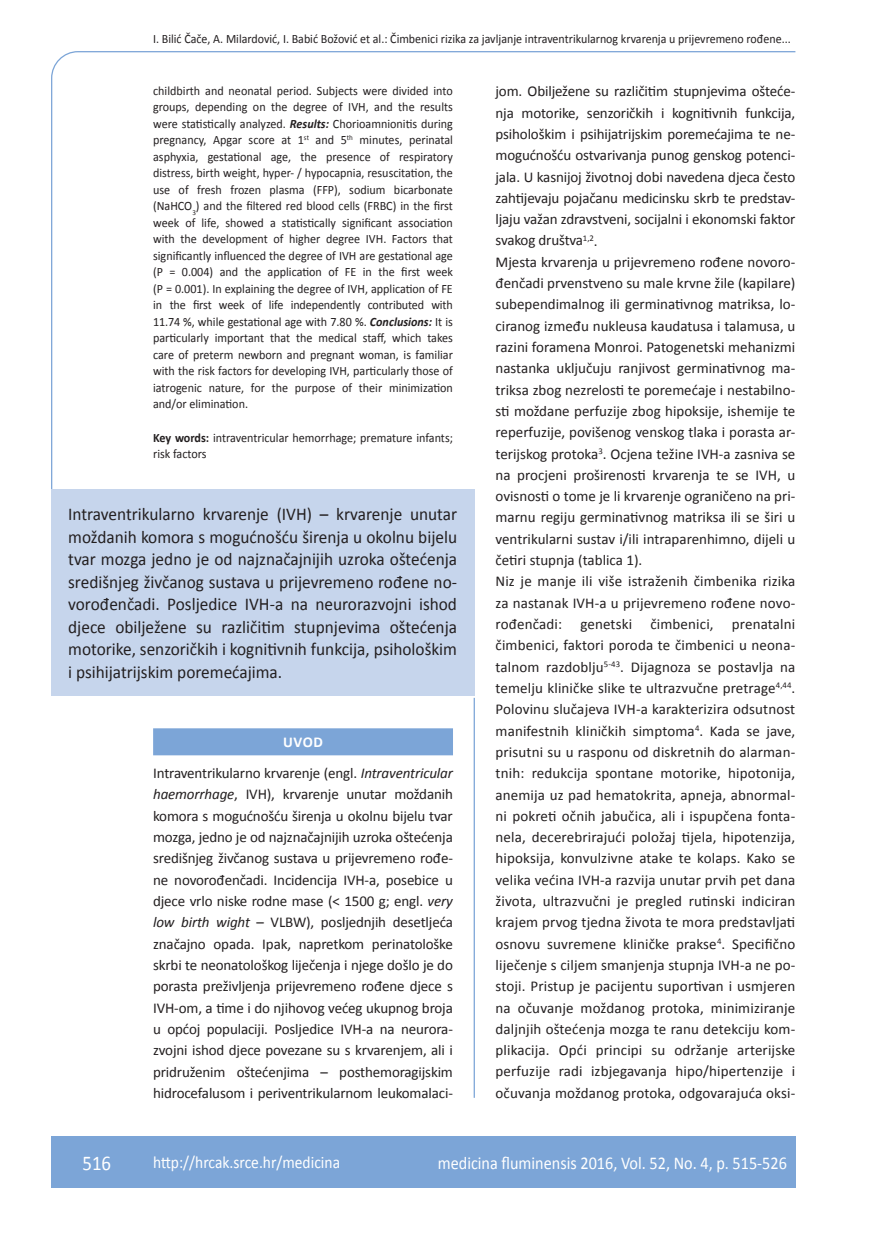
<style>
.page{position:relative;width:872px;height:1234px;background:#fff}
.page>*{position:absolute;margin:0;border:0;box-sizing:border-box;transform-origin:0 0}
.t1{font:21px "Calibri";color:#fff;scale:.9 1}
.t2{font:18px/22.5px "Calibri";color:#231f20;text-align:justify;scale:.96 1}
.t3{font:18px "Calibri";color:#fff;scale:.9 1}
.t4{font:17.25px "Calibri";color:#fff;scale:.9 1}
.t5{font:15px/21.3px "Calibri";color:#231f20}
.t6{font:12.75px/16.5px "Calibri";color:#231f20;text-align:justify;scale:.95 1}
.t7{font:12.75px "Calibri";color:#231f20;scale:.94 1}
.s1{font-weight:700;font-style:italic}
.s2{font-weight:700}
.s3{font-weight:700;color:#fff}
.s4{font-style:italic}
</style>
<div class="page">
<svg style="left:51px;top:51px;width:745px;height:440px"></svg>
<hr style="left:473px;top:697px;width:2px;height:400px;background:#7ca5d7">
<div style="left:51px;top:1135px;width:744px;height:51px;background:#7ca5d7"></div>
<div style="left:51px;top:489px;width:423px;height:207px;background:#c6d5ec"></div>
<div style="left:153px;top:728px;width:300px;height:27px;background:#7ca5d7"></div>
<p class="t7" style="left:153px;top:30px;width:680px">I. Bilić Čače, A. Milardović, I. Babić Božović et al.: Čimbenici rizika za javljanje intraventrikularnog krvarenja u prijevremeno rođene...</p>
<p class="t6" style="left:153px;top:82px;width:317px">childbirth and neonatal period. Subjects were divided into groups, depending on the degree of IVH, and the results were statistically analyzed. <span class="s1">Results:</span> Chorioamnionitis during pregnancy, Apgar score at 1<sup>st</sup> and 5<sup>th</sup> minutes, perinatal asphyxia, gestational age, the presence of respiratory distress, birth weight, hyper- / hypocapnia, resuscitation, the use of fresh frozen plasma (FFP), sodium bicarbonate (NaHCO<sub>3</sub>) and the filtered red blood cells (FRBC) in the first week of life, showed a statistically significant association with the development of higher degree IVH. Factors that significantly influenced the degree of IVH are gestational age (P = 0.004) and the application of FE in the first week (P = 0.001). In explaining the degree of IVH, application of FE in the first week of life independently contributed with 11.74 %, while gestational age with 7.80 %. <span class="s1">Conclusions:</span> It is particularly important that the medical staff, which takes care of preterm newborn and pregnant woman, is familiar with the risk factors for developing IVH, particularly those of iatrogenic nature, for the purpose of their minimization and/or elimination.</p>
<p class="t6" style="left:153px;top:429px;width:317px"><span class="s2">Key words:</span> intraventricular hemorrhage; premature infants; risk factors</p>
<p class="t2" style="left:68px;top:502px;width:407px">Intraventrikularno krvarenje (IVH) – krvarenje unutar moždanih komora s mogućnošću širenja u okolnu bijelu tvar mozga jedno je od najznačajnijih uzroka oštećenja središnjeg živčanog sustava u prijevremeno rođene no&shy;vorođenčadi. Posljedice IVH-a na neurorazvojni ishod djece obilježene su različitim stupnjevima oštećenja motorike, senzoričkih i kognitivnih funkcija, psihološkim i psihijatrijskim poremećajima.</p>
<p class="t5" style="left:153px;top:725px;width:301px;line-height:30.8px;text-align:center"><span class="s3">UVOD<br></span>Intraventrikularno krvarenje (engl. <span class="s4">Intraventricular</span></p>
<p class="t5" style="left:153px;top:782px;width:301px;text-align:justify"><span class="s4">haemorrhage</span>, IVH), krvarenje unutar moždanih komora s mogućnošću širenja u okolnu bijelu tvar mozga, jedno je od najznačajnijih uzroka oštećenja središnjeg živčanog sustava u prijevremeno rođe&shy;ne novorođenčadi. Incidencija IVH-a, posebice u djece vrlo niske rodne mase (&lt; 1500 g; engl. <span class="s4">very low birth wight</span> – VLBW), posljednjih desetljeća značajno opada. Ipak, napretkom perinatološke skrbi te neonatološkog liječenja i njege došlo je do porasta preživljenja prijevremeno rođene djece s IVH-om, a time i do njihovog većeg ukupnog broja u općoj populaciji. Posljedice IVH-a na neurora&shy;zvojni ishod djece povezane su s krvarenjem, ali i pridruženim oštećenjima – posthemoragijskim hidrocefalusom i periventrikularnom leukomalaci-</p>
<p class="t5" style="left:495px;top:80px;width:301px">jom. Obilježene su različitim stupnjevima ošteće&shy;nja motorike, senzoričkih i kognitivnih funkcija, psihološkim i psihijatrijskim poremećajima te ne&shy;mogućnošću ostvarivanja punog genskog potenci&shy;jala. U kasnijoj životnoj dobi navedena djeca često zahtijevaju pojačanu medicinsku skrb te predstav&shy;ljaju važan zdravstveni, socijalni i ekonomski faktor svakog društva<sup>1,2</sup>.<br>Mjesta krvarenja u prijevremeno rođene novoro&shy;đenčadi prvenstveno su male krvne žile (kapilare) subependimalnog ili germinativnog matriksa, lo&shy;ciranog između nukleusa kaudatusa i talamusa, u razini foramena Monroi. Patogenetski mehanizmi nastanka uključuju ranjivost germinativnog ma&shy;triksa zbog nezrelosti te poremećaje i nestabilno&shy;sti moždane perfuzije zbog hipoksije, ishemije te reperfuzije, povišenog venskog tlaka i porasta ar&shy;terijskog protoka<sup>3</sup>. Ocjena težine IVH-a zasniva se na procjeni proširenosti krvarenja te se IVH, u ovisnosti o tome je li krvarenje ograničeno na pri&shy;marnu regiju germinativnog matriksa ili se širi u ventrikularni sustav i/ili intraparenhimno, dijeli u četiri stupnja (tablica 1).<br>Niz je manje ili više istraženih čimbenika rizika za nastanak IVH-a u prijevremeno rođene novo&shy;rođenčadi: genetski čimbenici, prenatalni čimbenici, faktori poroda te čimbenici u neona&shy;talnom razdoblju<sup>5-43</sup>. Dijagnoza se postavlja na temelju kliničke slike te ultrazvučne pretrage<sup>4,44</sup>.<br>Polovinu slučajeva IVH-a karakterizira odsutnost manifestnih kliničkih simptoma<sup>4</sup>. Kada se jave, prisutni su u rasponu od diskretnih do alarman&shy;tnih: redukcija spontane motorike, hipotonija, anemija uz pad hematokrita, apneja, abnormal&shy;ni pokreti očnih jabučica, ali i ispupčena fonta&shy;nela, decerebrirajući položaj tijela, hipotenzija, hipoksija, konvulzivne atake te kolaps. Kako se velika većina IVH-a razvija unutar prvih pet dana života, ultrazvučni je pregled rutinski indiciran krajem prvog tjedna života te mora predstavljati osnovu suvremene kliničke prakse<sup>4</sup>. Specifično liječenje s ciljem smanjenja stupnja IVH-a ne po&shy;stoji. Pristup je pacijentu suportivan i usmjeren na očuvanje moždanog protoka, minimiziranje daljnjih oštećenja mozga te ranu detekciju kom&shy;plikacija. Opći principi su održanje arterijske perfuzije radi izbjegavanja hipo/hipertenzije i očuvanja moždanog protoka, odgovarajuća oksi-</p>
<h1 class="t1" style="left:82px;top:1149px;width:33px">516</h1>
<p class="t4" style="left:153px;top:1150px;width:209px">http://hrcak.srce.hr/medicina</p>
<p class="t3" style="left:438px;top:1151px;width:389px">medicina fluminensis 2016, Vol. 52, No. 4, p. 515-526</p>
</div>
